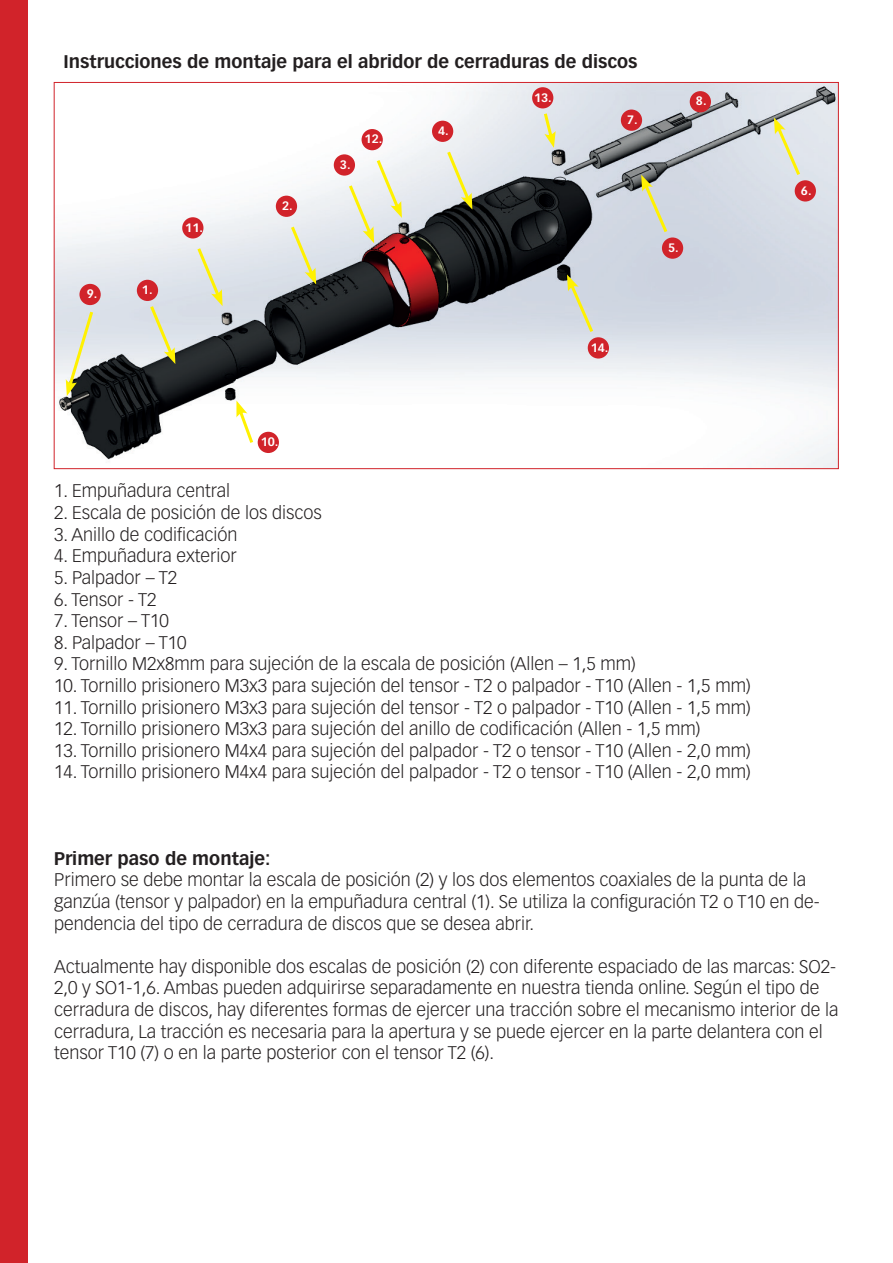
<style>
.page{position:relative;width:893px;height:1263px;background:#fff}
.page>*{position:absolute;margin:0;border:0;box-sizing:border-box;transform-origin:0 0}
.t1{font:300 18px/21.6px "Vectora LT Pro";color:#231f20}
.t2{font:700 18px "Vectora LT Pro";color:#231f20}
.t3{font:700 12px "Vectora LT Pro";color:#fff}
</style>
<div class="page">
<div style="left:0;top:0;width:28px;height:1263px;background:#d1232a"></div>
<img style="left:56px;top:84px;width:781px;height:383px">
<svg style="left:66px;top:308px;width:29px;height:88px;background:#bbbda6"></svg>
<svg style="left:148px;top:303px;width:27px;height:61px;background:#d5d8bf"></svg>
<svg style="left:195px;top:245px;width:28px;height:61px;background:#e2e5cc"></svg>
<svg style="left:542px;top:110px;width:14px;height:38px"></svg>
<svg style="left:774px;top:117px;width:29px;height:61px;background:#e1e4cc"></svg>
<div style="left:79px;top:284px;width:22px;height:21px;background:#d1232a;border-radius:50%"></div>
<div style="left:137px;top:280px;width:21px;height:21px;background:#d1232a;border-radius:50%"></div>
<div style="left:182px;top:217px;width:21px;height:21px;background:#d1232a;border-radius:50%"></div>
<div style="left:532px;top:87px;width:21px;height:21px;background:#d1232a;border-radius:50%"></div>
<div style="left:621px;top:110px;width:21px;height:21px;background:#d1232a;border-radius:50%"></div>
<div style="left:795px;top:180px;width:21px;height:22px;background:#d1232a;border-radius:50%"></div>
<svg style="left:288px;top:223px;width:28px;height:62px;background:#e0e3cb"></svg>
<div style="left:276px;top:196px;width:21px;height:21px;background:#d1232a;border-radius:50%"></div>
<div style="left:334px;top:154px;width:21px;height:22px;background:#d1232a;border-radius:50%"></div>
<svg style="left:346px;top:157px;width:56px;height:86px"></svg>
<div style="left:362px;top:129px;width:21px;height:21px;background:#d1232a;border-radius:50%"></div>
<svg style="left:445px;top:148px;width:27px;height:62px;background:#d7d9be"></svg>
<div style="left:432px;top:121px;width:21px;height:21px;background:#d1232a;border-radius:50%"></div>
<div style="left:690px;top:91px;width:21px;height:21px;background:#d1232a;border-radius:50%"></div>
<svg style="left:641px;top:175px;width:29px;height:61px;background:#cdd1bc"></svg>
<div style="left:662px;top:237px;width:21px;height:22px;background:#d1232a;border-radius:50%"></div>
<svg style="left:567px;top:274px;width:29px;height:61px;background:#d5d9c5"></svg>
<div style="left:588px;top:337px;width:21px;height:21px;background:#d1232a;border-radius:50%"></div>
<svg style="left:236px;top:400px;width:20px;height:46px"></svg>
<div style="left:258px;top:432px;width:21px;height:21px;background:#d1232a;border-radius:50%"></div>
<p class="t2" style="left:64px;top:51px;width:575px">Instrucciones de montaje para el abridor de cerraduras de discos</p>
<p class="t3" style="left:87px;top:287px;width:12px">9.</p>
<p class="t3" style="left:142px;top:282px;width:12px">1.</p>
<p class="t3" style="left:185px;top:220px;width:19px">11.</p>
<p class="t3" style="left:282px;top:198px;width:12px">2.</p>
<p class="t3" style="left:340px;top:157px;width:12px">3.</p>
<p class="t3" style="left:365px;top:132px;width:19px">12.</p>
<p class="t3" style="left:438px;top:123px;width:12px">4.</p>
<p class="t3" style="left:534px;top:90px;width:19px">13.</p>
<p class="t3" style="left:627px;top:112px;width:12px">7.</p>
<p class="t3" style="left:591px;top:340px;width:19px">14.</p>
<p class="t3" style="left:696px;top:94px;width:12px">8.</p>
<p class="t3" style="left:668px;top:240px;width:12px">5.</p>
<p class="t3" style="left:261px;top:434px;width:19px">10.</p>
<p class="t1" style="left:54px;top:480px;width:178px">1. Empuñadura central</p>
<p class="t1" style="left:54px;top:502px;width:269px">2. Escala de posición de los discos</p>
<p class="t1" style="left:54px;top:523px;width:185px">3. Anillo de codificación</p>
<p class="t1" style="left:54px;top:545px;width:184px">4. Empuñadura exterior</p>
<p class="t1" style="left:54px;top:567px;width:125px">5. Palpador – T2</p>
<p class="t1" style="left:54px;top:588px;width:104px">6. Tensor - T2</p>
<p class="t1" style="left:54px;top:610px;width:116px">7. Tensor – T10</p>
<p class="t1" style="left:54px;top:631px;width:134px">8. Palpador – T10</p>
<p class="t1" style="left:54px;top:653px;width:583px">9. Tornillo M2x8mm para sujeción de la escala de posición (Allen – 1,5 mm)</p>
<p class="t1" style="left:54px;top:675px;width:698px">10. Tornillo prisionero M3x3 para sujeción del tensor - T2 o palpador - T10 (Allen - 1,5 mm)</p>
<p class="t1" style="left:54px;top:696px;width:698px">11. Tornillo prisionero M3x3 para sujeción del tensor - T2 o palpador - T10 (Allen - 1,5 mm)</p>
<p class="t1" style="left:54px;top:718px;width:648px">12. Tornillo prisionero M3x3 para sujeción del anillo de codificación (Allen - 1,5 mm)</p>
<p class="t1" style="left:54px;top:739px;width:698px">13. Tornillo prisionero M4x4 para sujeción del palpador - T2 o tensor - T10 (Allen - 2,0 mm)</p>
<p class="t1" style="left:54px;top:761px;width:698px">14. Tornillo prisionero M4x4 para sujeción del palpador - T2 o tensor - T10 (Allen - 2,0 mm)</p>
<p class="t3" style="left:801px;top:183px;width:12px">6.</p>
<p class="t2" style="left:54px;top:847px;width:218px">Primer paso de montaje:</p>
<p class="t1" style="left:54px;top:869px;width:767px">Primero se debe montar la escala de posición (2) y los dos elementos coaxiales de la punta de la ganzúa (tensor y palpador) en la empuñadura central (1). Se utiliza la configuración T2 o T10 en de&shy;pendencia del tipo de cerradura de discos que se desea abrir.</p>
<p class="t1" style="left:54px;top:955px;width:786px">Actualmente hay disponible dos escalas de posición (2) con diferente espaciado de las marcas: SO2- 2,0 y SO1-1,6. Ambas pueden adquirirse separadamente en nuestra tienda online. Según el tipo de cerradura de discos, hay diferentes formas de ejercer una tracción sobre el mecanismo interior de la cerradura, La tracción es necesaria para la apertura y se puede ejercer en la parte delantera con el tensor T10 (7) o en la parte posterior con el tensor T2 (6).</p>
</div>
